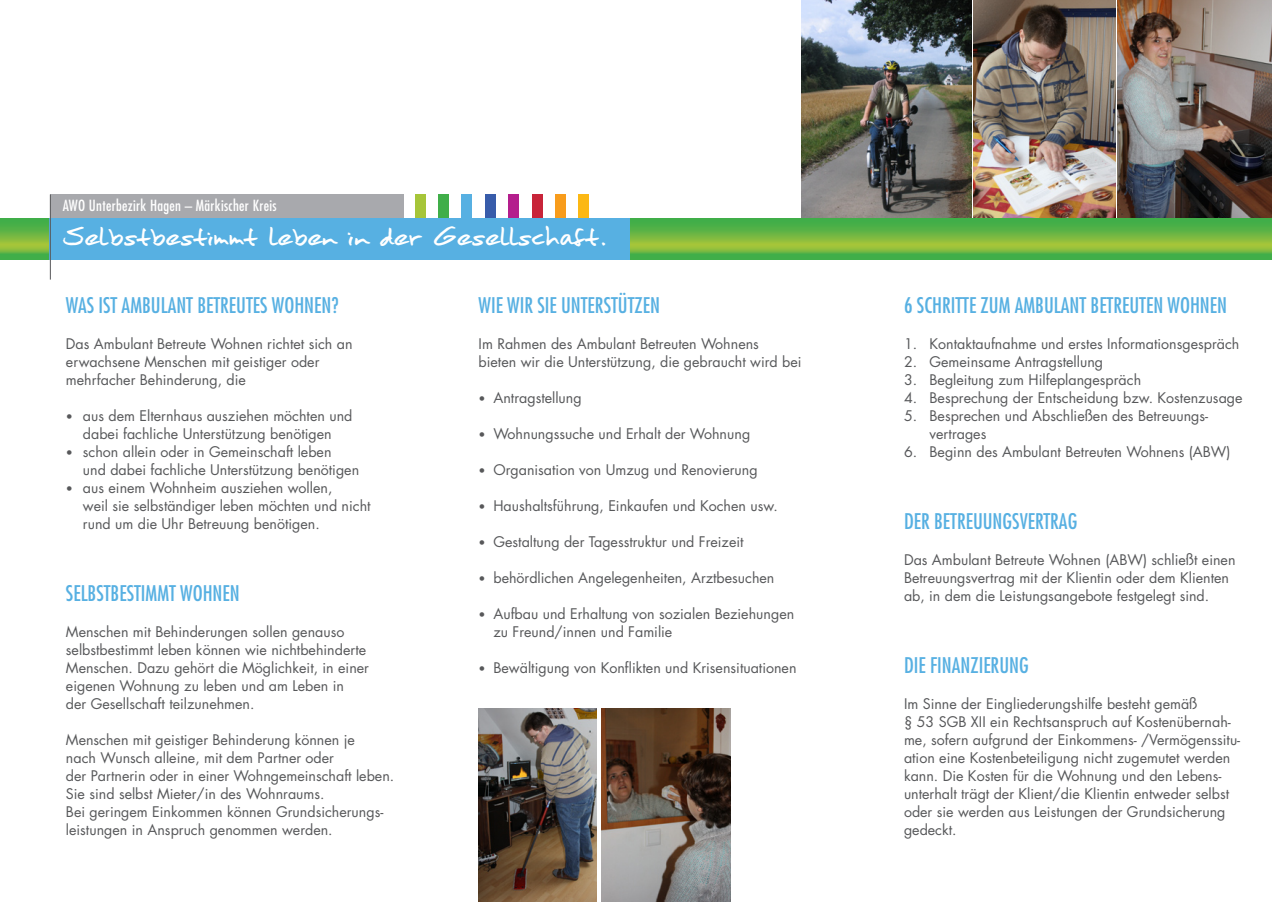
<style>
.page{position:relative;width:1272px;height:902px;background:#fff}
.page>*{position:absolute;margin:0;border:0;box-sizing:border-box;transform-origin:0 0}
.t1{font:28.5px "Moan Hand";letter-spacing:.01em;color:#fff}
.t2{font:condensed 21px "Futura";color:#57b0e2}
.t3{font:condensed 15px "Futura";letter-spacing:.02em;color:#fff}
.t4{font:14.25px/18px "Futura";color:#57585a}
.s1{font-size:12px}
</style>
<div class="page">
<img style="left:973px;top:0;width:142px;height:218px">
<img style="left:1117px;top:0;width:154px;height:218px">
<img style="left:801px;top:0;width:170px;height:218px">
<svg style="left:0;top:218px;width:1271px;height:41px;background:#68b643"></svg>
<div style="left:415px;top:194px;width:10px;height:24px;background:#a6c539"></div>
<div style="left:438px;top:194px;width:11px;height:24px;background:#40ae49"></div>
<div style="left:461px;top:194px;width:11px;height:24px;background:#57b0e2"></div>
<div style="left:485px;top:194px;width:10px;height:24px;background:#385caa"></div>
<div style="left:508px;top:194px;width:11px;height:24px;background:#b41e8d"></div>
<div style="left:531px;top:194px;width:11px;height:24px;background:#c82439"></div>
<div style="left:555px;top:194px;width:11px;height:24px;background:#f89c1c"></div>
<div style="left:578px;top:194px;width:11px;height:24px;background:#fcb814"></div>
<div style="left:50px;top:194px;width:353px;height:24px;background:#a8a9ad"></div>
<div style="left:50px;top:218px;width:580px;height:42px;background:#57b0e2"></div>
<hr style="left:50px;top:194px;width:1px;height:85px;background:#57585a">
<img style="left:478px;top:709px;width:118px;height:192px">
<img style="left:601px;top:709px;width:129px;height:192px">
<p class="t3" style="left:63px;top:196px;width:215px">AWO Unterbezirk Hagen – Märkischer Kreis</p>
<h1 class="t1" style="left:63px;top:218px;width:546px">Selbstbestimmt leben in der Gesellschaft.</h1>
<h2 class="t2" style="left:66px;top:292px;width:274px">WAS IST AMBULANT BETREUTES WOHNEN?</h2>
<p class="t4" style="left:66px;top:334px;width:288px">Das Ambulant Betreute Wohnen richtet sich an erwachsene Menschen mit geistiger oder mehrfacher Behinderung, die</p>
<p class="t4" style="left:66px;top:406px;width:288px;text-align:center"><span class="s1">•</span> aus dem Elternhaus ausziehen möchten und dabei fachliche Unterstützung benötigen</p>
<p class="t4" style="left:83px;top:442px;width:278px;text-indent:-17px"><span class="s1">•</span> schon allein oder in Gemeinschaft leben<br>und dabei fachliche Unterstützung benötigen</p>
<p class="t4" style="left:83px;top:478px;width:289px;text-indent:-17px"><span class="s1">•</span> aus einem Wohnheim ausziehen wollen,<br>weil sie selbständiger leben möchten und nicht rund um die Uhr Betreuung benötigen.</p>
<h2 class="t2" style="left:66px;top:580px;width:175px">SELBSTBESTIMMT WOHNEN</h2>
<p class="t4" style="left:66px;top:622px;width:304px">Menschen mit Behinderungen sollen genauso selbstbestimmt leben können wie nichtbehinderte Menschen. Dazu gehört die Möglichkeit, in einer eigenen Wohnung zu leben und am Leben in<br>der Gesellschaft teilzunehmen.</p>
<p class="t4" style="left:66px;top:730px;width:330px">Menschen mit geistiger Behinderung können je<br>nach Wunsch alleine, mit dem Partner oder<br>der Partnerin oder in einer Wohngemeinschaft leben.<br>Sie sind selbst Mieter/in des Wohnraums.<br>Bei geringem Einkommen können Grundsicherungs&shy;leistungen in Anspruch genommen werden.</p>
<h2 class="t2" style="left:478px;top:292px;width:183px">WIE WIR SIE UNTERSTÜTZEN</h2>
<p class="t4" style="left:478px;top:334px;width:324px">Im Rahmen des Ambulant Betreuten Wohnens<br>bieten wir die Unterstützung, die gebraucht wird bei</p>
<p class="t4" style="left:478px;top:388px;width:105px"><span class="s1">•</span> Antragstellung</p>
<p class="t4" style="left:478px;top:424px;width:273px"><span class="s1">•</span> Wohnungssuche und Erhalt der Wohnung</p>
<p class="t4" style="left:478px;top:460px;width:280px"><span class="s1">•</span> Organisation von Umzug und Renovierung</p>
<p class="t4" style="left:478px;top:496px;width:301px"><span class="s1">•</span> Haushaltsführung, Einkaufen und Kochen usw.</p>
<p class="t4" style="left:478px;top:532px;width:266px"><span class="s1">•</span> Gestaltung der Tagesstruktur und Freizeit</p>
<p class="t4" style="left:478px;top:568px;width:297px"><span class="s1">•</span> behördlichen Angelegenheiten, Arztbesuchen</p>
<p class="t4" style="left:493px;top:604px;width:302px;text-indent:-15px"><span class="s1">•</span> Aufbau und Erhaltung von sozialen Beziehungen zu Freund/innen und Familie</p>
<p class="t4" style="left:478px;top:658px;width:319px"><span class="s1">•</span> Bewältigung von Konflikten und Krisensituationen</p>
<h2 class="t2" style="left:904px;top:292px;width:324px">6 SCHRITTE ZUM AMBULANT BETREUTEN WOHNEN</h2>
<p class="t4" style="left:904px;top:334px;width:337px">1. Kontaktaufnahme und erstes Informationsgespräch</p>
<p class="t4" style="left:904px;top:352px;width:201px">2. Gemeinsame Antragstellung</p>
<p class="t4" style="left:904px;top:370px;width:239px">3. Begleitung zum Hilfeplangespräch</p>
<p class="t4" style="left:904px;top:388px;width:340px">4. Besprechung der Entscheidung bzw. Kostenzusage</p>
<p class="t4" style="left:929px;top:406px;width:280px;text-indent:-26px">5. Besprechen und Abschließen des Betreuungs&shy;vertrages</p>
<p class="t4" style="left:904px;top:442px;width:328px">6. Beginn des Ambulant Betreuten Wohnens (ABW)</p>
<h2 class="t2" style="left:904px;top:508px;width:175px">DER BETREUUNGSVERTRAG</h2>
<p class="t4" style="left:904px;top:550px;width:333px">Das Ambulant Betreute Wohnen (ABW) schließt einen<br>Betreuungsvertrag mit der Klientin oder dem Klienten ab, in dem die Leistungsangebote festgelegt sind.</p>
<h2 class="t2" style="left:904px;top:652px;width:126px">DIE FINANZIERUNG</h2>
<p class="t4" style="left:904px;top:694px;width:338px">Im Sinne der Eingliederungshilfe besteht gemäß<br>§ 53 SGB XII ein Rechtsanspruch auf Kostenübernah&shy;me, sofern aufgrund der Einkommens- /Vermögenssitu&shy;ation eine Kostenbeteiligung nicht zugemutet werden kann. Die Kosten für die Wohnung und den Lebens&shy;unterhalt trägt der Klient/die Klientin entweder selbst oder sie werden aus Leistungen der Grundsicherung gedeckt.</p>
</div>
